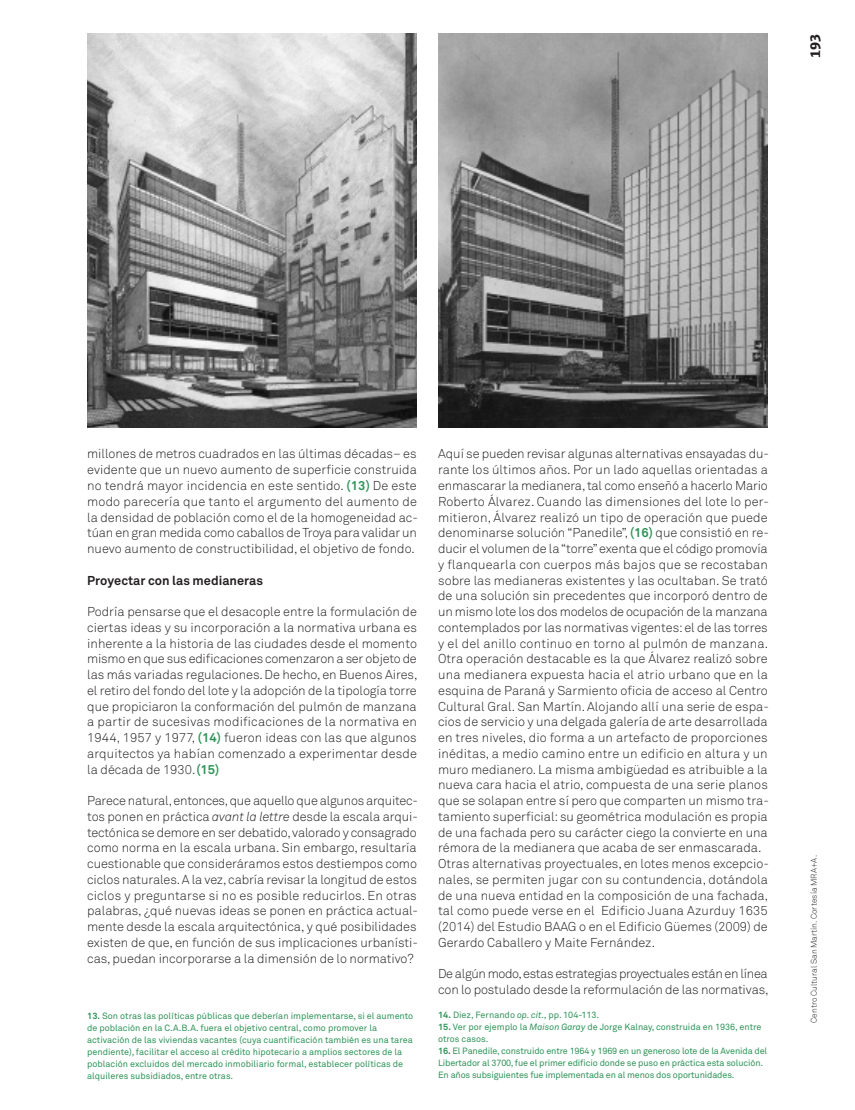
<style>
.page{position:relative;width:855px;height:1110px;background:#fff}
.page>*{position:absolute;margin:0;border:0;box-sizing:border-box;transform-origin:0 0}
.t1{font:700 13.5px "DB Sans";color:#231f20}
.TEXTO_Revista_sans{font:300 12.75px/15.8px "Akkurat";letter-spacing:-.005em;color:#231f20;text-align:justify}
.TEXTO_Revista_sans-2{font:300 12.75px/15.8px "Akkurat";letter-spacing:-.025em;color:#231f20}
.TEXTO_Revista_sans-3{font:700 12.75px "Akkurat";color:#231f20}
.t2{font:9px/12px "Akkurat";color:#2e9358}
.TEXTO_Revista_sans-4{font:300 8.25px "Akkurat";color:#231f20}
.s1{font-weight:700;color:#2e9358}
.s2{font-style:italic}
.s3{font-weight:700}
</style>
<div class="page">
<img style="left:87px;top:34px;width:330px;height:393px">
<img style="left:438px;top:34px;width:329px;height:393px">
<p class="t1" style="left:806px;top:58px;width:25px;rotate:-90deg">193</p>
<p class="TEXTO_Revista_sans" style="left:87px;top:446px;width:332px">millones de metros cuadrados en las últimas décadas– es evidente que un nuevo aumento de superficie construida no tendrá mayor incidencia en este sentido. <span class="s1">(13)</span> De este modo parecería que tanto el argumento del aumento de la densidad de población como el de la homogeneidad ac&shy;túan en gran medida como caballos de Troya para validar un nuevo aumento de constructibilidad, el objetivo de fondo.</p>
<p class="TEXTO_Revista_sans-3" style="left:87px;top:572px;width:177px">Proyectar con las medianeras</p>
<p class="TEXTO_Revista_sans" style="left:87px;top:604px;width:332px">Podría pensarse que el desacople entre la formulación de ciertas ideas y su incorporación a la normativa urbana es inherente a la historia de las ciudades desde el momento mismo en que sus edificaciones comenzaron a ser objeto de las más variadas regulaciones. De hecho, en Buenos Aires, el retiro del fondo del lote y la adopción de la tipología torre que propiciaron la conformación del pulmón de manzana a partir de sucesivas modificaciones de la normativa en 1944, 1957 y 1977, <span class="s1">(14)</span> fueron ideas con las que algunos arquitectos ya habían comenzado a experimentar desde la década de 1930.<span class="s1">(15)</span></p>
<p class="TEXTO_Revista_sans" style="left:87px;top:793px;width:332px">Parece natural, entonces, que aquello que algunos arquitec&shy;tos ponen en práctica <span class="s2">avant la lettre</span> desde la escala arqui&shy;tectónica se demore en ser debatido, valorado y consagrado como norma en la escala urbana. Sin embargo, resultaría cuestionable que consideráramos estos destiempos como ciclos naturales. A la vez, cabría revisar la longitud de estos ciclos y preguntarse si no es posible reducirlos. En otras palabras, ¿qué nuevas ideas se ponen en práctica actual&shy;mente desde la escala arquitectónica, y qué posibilidades existen de que, en función de sus implicaciones urbanísti&shy;cas, puedan incorporarse a la dimensión de lo normativo?</p>
<p class="TEXTO_Revista_sans" style="left:438px;top:446px;width:332px">Aquí se pueden revisar algunas alternativas ensayadas du&shy;rante los últimos años. Por un lado aquellas orientadas a enmascarar la medianera, tal como enseñó a hacerlo Mario Roberto Álvarez. Cuando las dimensiones del lote lo per&shy;mitieron, Álvarez realizó un tipo de operación que puede denominarse solución “Panedile”, <span class="s1">(16)</span> que consistió en re&shy;ducir el volumen de la “torre” exenta que el código promovía y flanquearla con cuerpos más bajos que se recostaban sobre las medianeras existentes y las ocultaban. Se trató de una solución sin precedentes que incorporó dentro de un mismo lote los dos modelos de ocupación de la manzana contemplados por las normativas vigentes: el de las torres y el del anillo continuo en torno al pulmón de manzana.<br>Otra operación destacable es la que Álvarez realizó sobre una medianera expuesta hacia el atrio urbano que en la esquina de Paraná y Sarmiento oficia de acceso al Centro Cultural Gral. San Martín. Alojando allí una serie de espa&shy;cios de servicio y una delgada galería de arte desarrollada en tres niveles, dio forma a un artefacto de proporciones inéditas, a medio camino entre un edificio en altura y un muro medianero. La misma ambigüedad es atribuible a la nueva cara hacia el atrio, compuesta de una serie planos que se solapan entre sí pero que comparten un mismo tra&shy;tamiento superficial: su geométrica modulación es propia de una fachada pero su carácter ciego la convierte en una rémora de la medianera que acaba de ser enmascarada.</p>
<p class="TEXTO_Revista_sans" style="left:438px;top:856px;width:332px">Otras alternativas proyectuales, en lotes menos excepcio&shy;nales, se permiten jugar con su contundencia, dotándola de una nueva entidad en la composición de una fachada, tal como puede verse en el Edificio Juana Azurduy 1635 (2014) del Estudio BAAG o en el Edificio Güemes (2009) de Gerardo Caballero y Maite Fernández.</p>
<p class="TEXTO_Revista_sans-2" style="left:438px;top:966px;width:332px">De algún modo, estas estrategias proyectuales están en línea con lo postulado desde la reformulación de las normativas,</p>
<p class="t2" style="left:87px;top:1010px;width:327px"><span class="s3">13.</span> Son otras las políticas públicas que deberían implementarse, si el aumento de población en la C.A.B.A. fuera el objetivo central, como promover la activación de las viviendas vacantes (cuya cuantificación también es una tarea pendiente), facilitar el acceso al crédito hipotecario a amplios sectores de la población excluidos del mercado inmobiliario formal, establecer políticas de alquileres subsidiados, entre otras.</p>
<p class="t2" style="left:438px;top:1009px;width:163px"><span class="s3">14.</span> Diez, Fernando <span class="s2">op. cit.,</span> pp. 104-113.</p>
<p class="t2" style="left:438px;top:1021px;width:325px"><span class="s3">15.</span> Ver por ejemplo la <span class="s2">Maison Garay</span> de Jorge Kalnay, construida en 1936, entre otros casos.</p>
<p class="t2" style="left:438px;top:1045px;width:330px"><span class="s3">16.</span> El Panedile, construido entre 1964 y 1969 en un generoso lote de la Avenida del<br>Libertador al 3700, fue el primer edificio donde se puso en práctica esta solución.<br>En años subsiguientes fue implementada en al menos dos oportunidades.</p>
<p class="TEXTO_Revista_sans-4" style="left:809px;top:1023px;width:169px;rotate:-90deg">Centro Cultural San Martín. Cortesía MRA+A.</p>
</div>
